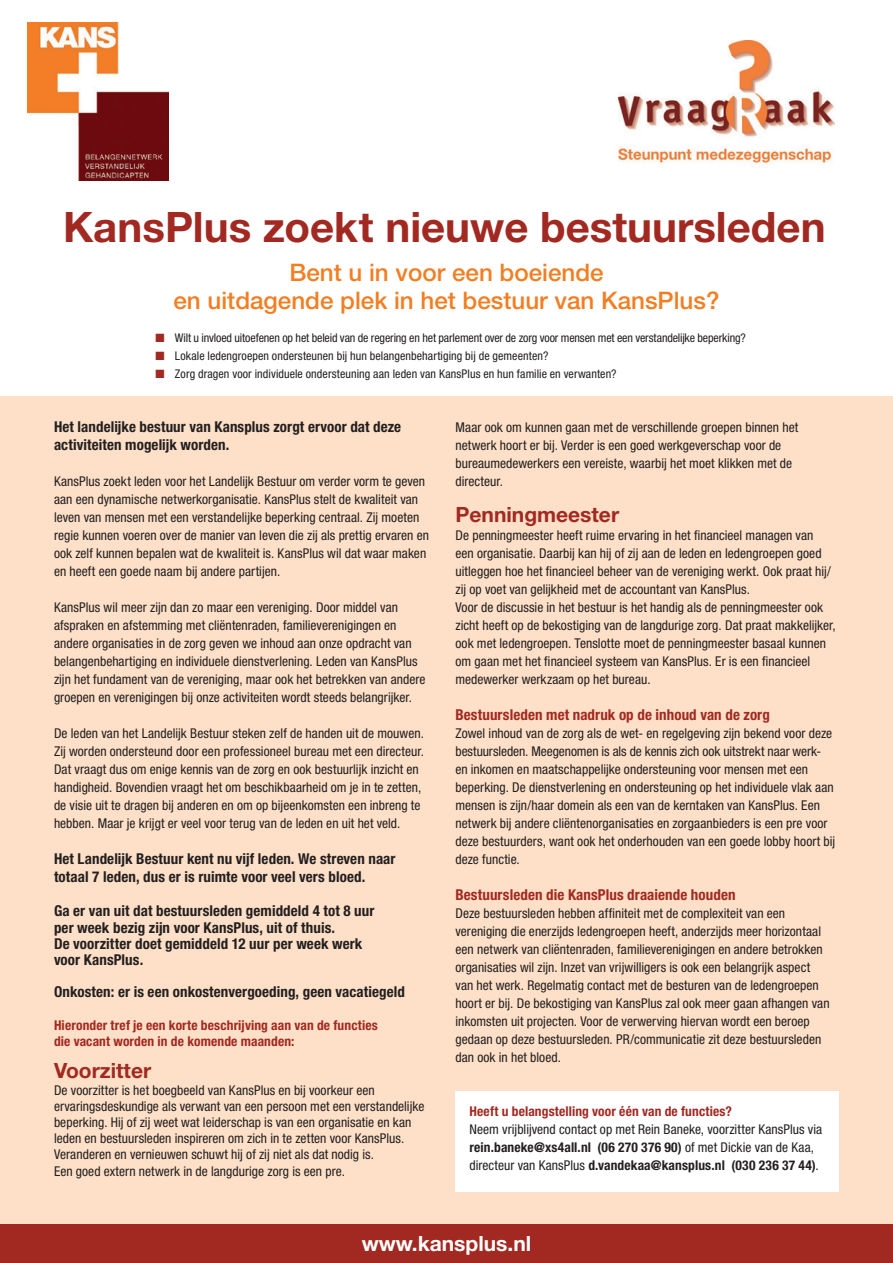
<style>
.page{position:relative;width:893px;height:1263px;background:#fff}
.page>*{position:absolute;margin:0;border:0;box-sizing:border-box;transform-origin:0 0}
.t1{font:700 42px "Helvetica Neue LT Std";color:#a22921}
.t2{font:500 24.15px/27.8px "Helvetica Neue LT Std";color:#f37e22;text-align:center}
.t3{font:700 21px "Helvetica Neue LT Std";color:#a22921}
.t4{font:700 21px "Helvetica Neue LT Std";color:#fff}
.t5{font:700 condensed 15px/16.2px "Helvetica Neue LT Std";letter-spacing:.005em;color:#231f20}
.t6{font:700 condensed 15px "Helvetica Neue LT Std";letter-spacing:.005em;color:#a22921}
.t7{font:condensed 13.5px/18px "Helvetica Neue LT Std";color:#231f20}
.t8{font:700 condensed 13.5px/16.2px "Helvetica Neue LT Std";letter-spacing:.01em;color:#a22921}
.t9{font:condensed 12px "Helvetica Neue LT Std";letter-spacing:.005em;color:#231f20}
.t10{font:condensed 12px "Helvetica Neue LT Std";letter-spacing:-.015em;color:#231f20}
.s1{color:#a22921}
.s2{font-weight:700}
</style>
<div class="page">
<div style="left:0;top:396px;width:893px;height:867px;background:#fde0c7"></div>
<div style="left:0;top:1224px;width:893px;height:39px;background:#a22921"></div>
<img style="left:28px;top:23px;width:140px;height:157px">
<img style="left:618px;top:41px;width:217px;height:122px">
<div style="left:455px;top:1092px;width:384px;height:100px;background:#fff"></div>
<h1 class="t1" style="left:63px;top:201px;width:764px">KansPlus zoekt nieuwe bestuursleden</h1>
<h2 class="t2" style="left:174px;top:258px;width:547px">Bent u in voor een boeiende<br>en uitdagende plek in het bestuur van KansPlus?</h2>
<p class="t10" style="left:155px;top:331px;width:592px"><span class="s1">■</span> Wilt u invloed uitoefenen op het beleid van de regering en het parlement over de zorg voor mensen met een verstandelijke beperking?</p>
<p class="t9" style="left:155px;top:349px;width:394px"><span class="s1">■</span> Lokale ledengroepen ondersteunen bij hun belangenbehartiging bij de gemeenten?</p>
<p class="t9" style="left:155px;top:367px;width:463px"><span class="s1">■</span> Zorg dragen voor individuele ondersteuning aan leden van KansPlus en hun familie en verwanten?</p>
<p class="t5" style="left:54px;top:417px;width:349px;line-height:18px">Het landelijke bestuur van Kansplus zorgt ervoor dat deze activiteiten mogelijk worden.</p>
<p class="t7" style="left:54px;top:472px;width:376px">KansPlus zoekt leden voor het Landelijk Bestuur om verder vorm te geven aan een dynamische netwerkorganisatie. KansPlus stelt de kwaliteit van leven van mensen met een verstandelijke beperking centraal. Zij moeten regie kunnen voeren over de manier van leven die zij als prettig ervaren en ook zelf kunnen bepalen wat de kwaliteit is. KansPlus wil dat waar maken en heeft een goede naam bij andere partijen.</p>
<p class="t7" style="left:54px;top:598px;width:373px">KansPlus wil meer zijn dan zo maar een vereniging. Door middel van afspraken en afstemming met cliëntenraden, familieverenigingen en andere organisaties in de zorg geven we inhoud aan onze opdracht van belangenbehartiging en individuele dienstverlening. Leden van KansPlus zijn het fundament van de vereniging, maar ook het betrekken van andere groepen en verenigingen bij onze activiteiten wordt steeds belangrijker.</p>
<p class="t7" style="left:54px;top:724px;width:372px">De leden van het Landelijk Bestuur steken zelf de handen uit de mouwen.<br>Zij worden ondersteund door een professioneel bureau met een directeur.<br>Dat vraagt dus om enige kennis van de zorg en ook bestuurlijk inzicht en handigheid. Bovendien vraagt het om beschikbaarheid om je in te zetten, de visie uit te dragen bij anderen en om op bijeenkomsten een inbreng te hebben. Maar je krijgt er veel voor terug van de leden en uit het veld.</p>
<p class="t5" style="left:54px;top:849px;width:343px;line-height:18px">Het Landelijk Bestuur kent nu vijf leden. We streven naar totaal 7 leden, dus er is ruimte voor veel vers bloed.</p>
<p class="t5" style="left:54px;top:903px;width:322px">Ga er van uit dat bestuursleden gemiddeld 4 tot 8 uur per week bezig zijn voor KansPlus, uit of thuis.<br>De voorzitter doet gemiddeld 12 uur per week werk voor KansPlus.</p>
<p class="t5" style="left:54px;top:984px;width:352px">Onkosten: er is een onkostenvergoeding, geen vacatiegeld</p>
<p class="t8" style="left:54px;top:1017px;width:325px">Hieronder tref je een korte beschrijving aan van de functies die vacant worden in de komende maanden:</p>
<h3 class="t3" style="left:54px;top:1058px;width:99px">Voorzitter</h3>
<p class="t7" style="left:54px;top:1081px;width:372px;line-height:16.2px">De voorzitter is het boegbeeld van KansPlus en bij voorkeur een ervaringsdeskundige als verwant van een persoon met een verstandelijke beperking. Hij of zij weet wat leiderschap is van een organisatie en kan leden en bestuursleden inspireren om zich in te zetten voor KansPlus.<br>Veranderen en vernieuwen schuwt hij of zij niet als dat nodig is.<br>Een goed extern netwerk in de langdurige zorg is een pre.</p>
<p class="t7" style="left:455px;top:418px;width:344px">Maar ook om kunnen gaan met de verschillende groepen binnen het netwerk hoort er bij. Verder is een goed werkgeverschap voor de bureaumedewerkers een vereiste, waarbij het moet klikken met de directeur.</p>
<h3 class="t3" style="left:455px;top:502px;width:165px">Penningmeester</h3>
<p class="t7" style="left:455px;top:526px;width:382px">De penningmeester heeft ruime ervaring in het financieel managen van<br>een organisatie. Daarbij kan hij of zij aan de leden en ledengroepen goed uitleggen hoe het financieel beheer van de vereniging werkt. Ook praat hij/ zij op voet van gelijkheid met de accountant van KansPlus.<br>Voor de discussie in het bestuur is het handig als de penningmeester ook zicht heeft op de bekostiging van de langdurige zorg. Dat praat makkelijker, ook met ledengroepen. Tenslotte moet de penningmeester basaal kunnen om gaan met het financieel systeem van KansPlus. Er is een financieel medewerker werkzaam op het bureau.</p>
<p class="t6" style="left:455px;top:706px;width:316px">Bestuursleden met nadruk op de inhoud van de zorg</p>
<p class="t7" style="left:455px;top:724px;width:381px">Zowel inhoud van de zorg als de wet- en regelgeving zijn bekend voor deze bestuursleden. Meegenomen is als de kennis zich ook uitstrekt naar werk&shy;en inkomen en maatschappelijke ondersteuning voor mensen met een beperking. De dienstverlening en ondersteuning op het individuele vlak aan mensen is zijn/haar domein als een van de kerntaken van KansPlus. Een netwerk bij andere cliëntenorganisaties en zorgaanbieders is een pre voor deze bestuurders, want ook het onderhouden van een goede lobby hoort bij deze functie.</p>
<p class="t6" style="left:455px;top:886px;width:282px">Bestuursleden die KansPlus draaiende houden</p>
<p class="t7" style="left:455px;top:904px;width:376px">Deze bestuursleden hebben affiniteit met de complexiteit van een vereniging die enerzijds ledengroepen heeft, anderzijds meer horizontaal een netwerk van cliëntenraden, familieverenigingen en andere betrokken organisaties wil zijn. Inzet van vrijwilligers is ook een belangrijk aspect van het werk. Regelmatig contact met de besturen van de ledengroepen hoort er bij. De bekostiging van KansPlus zal ook meer gaan afhangen van inkomsten uit projecten. Voor de verwerving hiervan wordt een beroep gedaan op deze bestuursleden. PR/communicatie zit deze bestuursleden dan ook in het bloed.</p>
<p class="t8" style="left:469px;top:1103px;width:264px">Heeft u belangstelling voor één van de functies?</p>
<p class="t7" style="left:469px;top:1120px;width:354px">Neem vrijblijvend contact op met Rein Baneke, voorzitter KansPlus via <span class="s2">rein.baneke@xs4all.nl (06 270 376 90)</span> of met Dickie van de Kaa, directeur van KansPlus <span class="s2">d.vandekaa@kansplus.nl (030 236 37 44)</span>.</p>
<h3 class="t4" style="left:362px;top:1230px;width:171px">www.kansplus.nl</h3>
</div>
